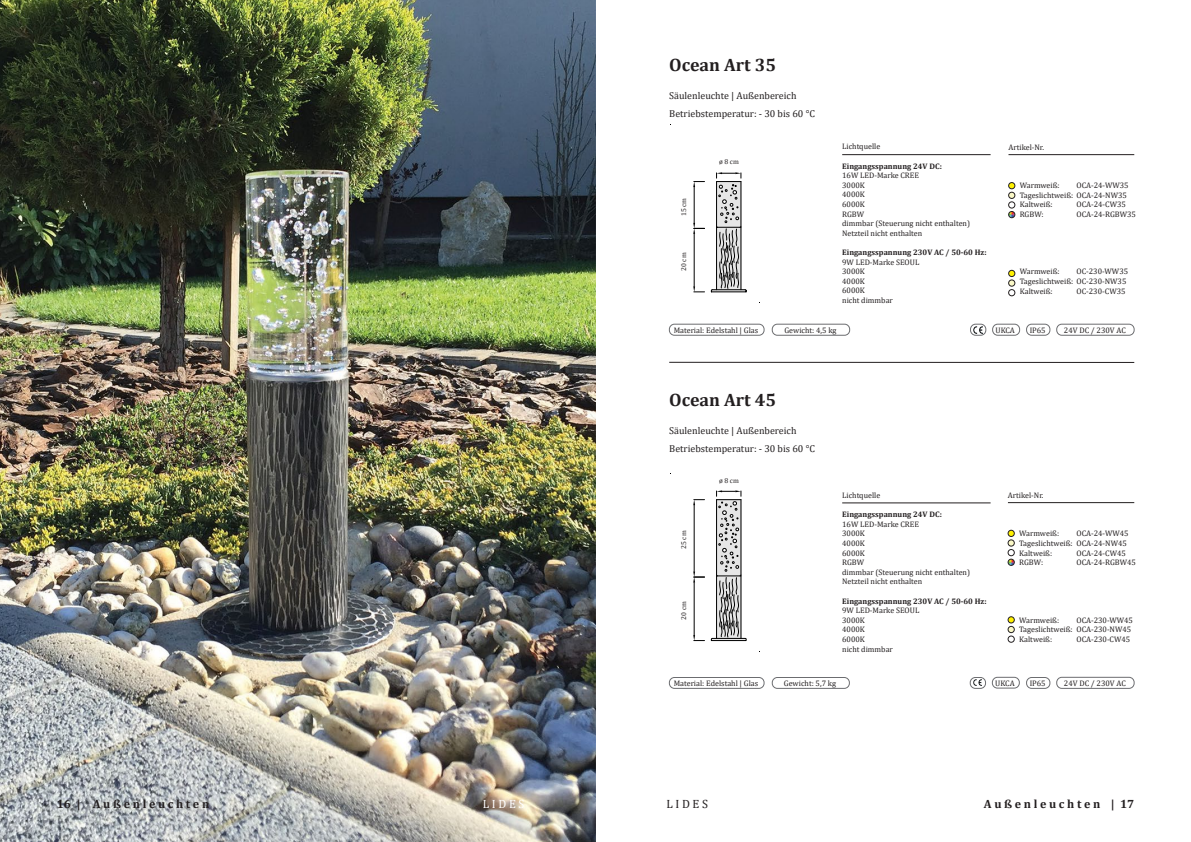
<style>
.page{position:relative;width:1191px;height:842px;background:#fff}
.page>*{position:absolute;margin:0;border:0;box-sizing:border-box;transform-origin:0 0}
.t1{font:700 18px "Cambria";color:#231f20}
.t2{font:700 12px "Cambria";color:#231f20}
.t3{font:12px "Cambria";color:#231f20}
.t4{font:12px "Cambria";color:#fff}
.t5{font:10px "Cambria";color:#231f20}
.t6{font:8px "Cambria";color:#231f20}
.t7{font:700 8px "Cambria";color:#231f20}
.t8{font:7px "Cambria";color:#231f20}
</style>
<div class="page">
<hr style="left:595px;top:0;width:1px;height:842px;background:#231f20">
<img style="left:0;top:0;width:595px;height:842px">
<img style="left:711px;top:292px;width:35px;height:1px">
<svg style="left:693px;top:172px;width:53px;height:120px"></svg>
<svg style="left:693px;top:490px;width:53px;height:151px"></svg>
<hr style="left:842px;top:154px;width:148px;height:1px;background:#231f20">
<hr style="left:842px;top:503px;width:148px;height:1px;background:#231f20">
<hr style="left:1008px;top:154px;width:126px;height:1px;background:#231f20">
<hr style="left:1008px;top:502px;width:126px;height:1px;background:#231f20">
<div style="left:992px;top:324px;width:27px;height:11px;border:1px solid #6c6d70;border-radius:5px"></div>
<div style="left:992px;top:677px;width:27px;height:11px;border:1px solid #6c6d70;border-radius:5px"></div>
<div style="left:1026px;top:324px;width:24px;height:11px;border:1px solid #6c6d70;border-radius:5px"></div>
<div style="left:1026px;top:677px;width:24px;height:11px;border:1px solid #6c6d70;border-radius:5px"></div>
<div style="left:1056px;top:324px;width:78px;height:11px;border:1px solid #6c6d70;border-radius:5px"></div>
<div style="left:1056px;top:677px;width:78px;height:11px;border:1px solid #6c6d70;border-radius:5px"></div>
<div style="left:669px;top:324px;width:95px;height:11px;border:1px solid #6c6d70;border-radius:5px"></div>
<div style="left:669px;top:677px;width:95px;height:11px;border:1px solid #6c6d70;border-radius:5px"></div>
<div style="left:772px;top:324px;width:77px;height:11px;border:1px solid #6c6d70;border-radius:5px"></div>
<div style="left:772px;top:677px;width:77px;height:11px;border:1px solid #6c6d70;border-radius:5px"></div>
<hr style="left:669px;top:362px;width:465px;height:1px;background:#231f20">
<div style="left:1008px;top:183px;width:7px;height:6px;background:#fff101;border-radius:50%"></div>
<div style="left:1008px;top:182px;width:7px;height:7px;border:1px solid #231f20;border-radius:50%"></div>
<div style="left:1008px;top:270px;width:7px;height:7px;background:#fff101;border-radius:50%"></div>
<div style="left:1008px;top:270px;width:7px;height:7px;border:1px solid #231f20;border-radius:50%"></div>
<svg style="left:1008px;top:617px;width:6px;height:6px"></svg>
<div style="left:1008px;top:202px;width:7px;height:6px;border:1px solid #231f20;border-radius:50%"></div>
<div style="left:1008px;top:549px;width:6px;height:7px;border:1px solid #231f20;border-radius:50%"></div>
<div style="left:1008px;top:289px;width:7px;height:7px;border:1px solid #231f20;border-radius:50%"></div>
<svg style="left:1008px;top:636px;width:6px;height:6px"></svg>
<svg style="left:1008px;top:211px;width:7px;height:7px"></svg>
<div style="left:1008px;top:211px;width:7px;height:7px;border:1px solid #231f20;border-radius:50%"></div>
<svg style="left:1008px;top:559px;width:6px;height:6px"></svg>
<div style="left:1008px;top:192px;width:7px;height:6px;background:#faf8c7;border-radius:50%"></div>
<div style="left:1008px;top:192px;width:7px;height:7px;border:1px solid #231f20;border-radius:50%"></div>
<svg style="left:1008px;top:530px;width:6px;height:16px"></svg>
<div style="left:1008px;top:280px;width:7px;height:6px;background:#faf8c7;border-radius:50%"></div>
<div style="left:1008px;top:280px;width:7px;height:6px;border:1px solid #231f20;border-radius:50%"></div>
<div style="left:1008px;top:626px;width:6px;height:7px;background:#faf8c7;border-radius:50%"></div>
<div style="left:1008px;top:626px;width:6px;height:7px;border:1px solid #231f20;border-radius:50%"></div>
<svg style="left:973px;top:680px;width:9px;height:6px"></svg>
<div style="left:970px;top:677px;width:15px;height:11px;border:1px solid #6c6d70;border-radius:5px"></div>
<svg style="left:973px;top:327px;width:9px;height:6px"></svg>
<div style="left:970px;top:324px;width:16px;height:11px;border:1px solid #6c6d70;border-radius:5px"></div>
<p class="t1" style="left:669px;top:52px;width:108px">Ocean Art 35</p>
<p class="t5" style="left:669px;top:89px;width:129px">Säulenleuchte | Außenbereich</p>
<p class="t5" style="left:669px;top:107px;width:147px">Betriebstemperatur: - 30 bis 60 °C</p>
<p class="t8" style="left:679px;top:216px;width:20px;rotate:-90deg">15 cm</p>
<p class="t8" style="left:679px;top:271px;width:20px;rotate:-90deg">20 cm</p>
<p class="t8" style="left:719px;top:158px;width:21px">ø 8 cm</p>
<p class="t6" style="left:673px;top:325px;width:86px">Material: Edelstahl | Glas</p>
<p class="t6" style="left:842px;top:142px;width:40px">Lichtquelle</p>
<p class="t7" style="left:842px;top:160px;width:101px">Eingangsspannung 24V DC:</p>
<p class="t6" style="left:842px;top:171px;width:78px">16W LED-Marke CREE</p>
<p class="t6" style="left:842px;top:180px;width:24px">3000K</p>
<p class="t6" style="left:842px;top:190px;width:24px">4000K</p>
<p class="t6" style="left:842px;top:200px;width:24px">6000K</p>
<p class="t6" style="left:842px;top:209px;width:23px">RGBW</p>
<p class="t6" style="left:842px;top:219px;width:129px">dimmbar (Steuerung nicht enthalten)</p>
<p class="t6" style="left:842px;top:228px;width:82px">Netzteil nicht enthalten</p>
<p class="t7" style="left:842px;top:247px;width:146px">Eingangsspannung 230V AC / 50-60 Hz:</p>
<p class="t6" style="left:842px;top:257px;width:79px">9W LED-Marke SEOUL</p>
<p class="t6" style="left:842px;top:267px;width:24px">3000K</p>
<p class="t6" style="left:842px;top:276px;width:24px">4000K</p>
<p class="t6" style="left:842px;top:286px;width:24px">6000K</p>
<p class="t6" style="left:842px;top:296px;width:52px">nicht dimmbar</p>
<p class="t6" style="left:784px;top:325px;width:54px">Gewicht: 4,5 kg</p>
<p class="t6" style="left:1008px;top:142px;width:37px">Artikel-Nr.</p>
<p class="t6" style="left:1019px;top:181px;width:41px">Warmweiß:</p>
<p class="t6" style="left:1019px;top:190px;width:109px">Tageslichtweiß: OCA-24-NW35</p>
<p class="t6" style="left:1019px;top:200px;width:34px">Kaltweiß:</p>
<p class="t6" style="left:1019px;top:209px;width:25px">RGBW:</p>
<p class="t6" style="left:1076px;top:181px;width:54px">OCA-24-WW35</p>
<p class="t6" style="left:1076px;top:200px;width:51px">OCA-24-CW35</p>
<p class="t6" style="left:1076px;top:209px;width:61px">OCA-24-RGBW35</p>
<p class="t6" style="left:1019px;top:267px;width:41px">Warmweiß:</p>
<p class="t6" style="left:1019px;top:277px;width:108px">Tageslichtweiß: OC-230-NW35</p>
<p class="t6" style="left:1019px;top:286px;width:34px">Kaltweiß:</p>
<p class="t6" style="left:1076px;top:267px;width:53px">OC-230-WW35</p>
<p class="t6" style="left:1076px;top:286px;width:51px">OC-230-CW35</p>
<p class="t6" style="left:995px;top:325px;width:21px">UKCA</p>
<p class="t6" style="left:1029px;top:325px;width:17px">IP65</p>
<p class="t6" style="left:1064px;top:325px;width:63px">24V DC / 230V AC</p>
<p class="t1" style="left:669px;top:387px;width:108px">Ocean Art 45</p>
<p class="t5" style="left:669px;top:424px;width:129px">Säulenleuchte | Außenbereich</p>
<p class="t5" style="left:669px;top:442px;width:147px">Betriebstemperatur: - 30 bis 60 °C</p>
<p class="t8" style="left:679px;top:549px;width:20px;rotate:-90deg">25 cm</p>
<p class="t8" style="left:679px;top:620px;width:20px;rotate:-90deg">20 cm</p>
<p class="t8" style="left:719px;top:477px;width:21px">ø 8 cm</p>
<p class="t6" style="left:842px;top:490px;width:40px">Lichtquelle</p>
<p class="t7" style="left:842px;top:509px;width:101px">Eingangsspannung 24V DC:</p>
<p class="t6" style="left:842px;top:519px;width:78px">16W LED-Marke CREE</p>
<p class="t6" style="left:842px;top:529px;width:24px">3000K</p>
<p class="t6" style="left:842px;top:538px;width:24px">4000K</p>
<p class="t6" style="left:842px;top:548px;width:24px">6000K</p>
<p class="t6" style="left:842px;top:558px;width:23px">RGBW</p>
<p class="t6" style="left:842px;top:567px;width:129px">dimmbar (Steuerung nicht enthalten)</p>
<p class="t6" style="left:842px;top:577px;width:82px">Netzteil nicht enthalten</p>
<p class="t7" style="left:842px;top:595px;width:146px">Eingangsspannung 230V AC / 50-60 Hz:</p>
<p class="t6" style="left:842px;top:606px;width:79px">9W LED-Marke SEOUL</p>
<p class="t6" style="left:842px;top:615px;width:24px">3000K</p>
<p class="t6" style="left:842px;top:625px;width:24px">4000K</p>
<p class="t6" style="left:842px;top:634px;width:24px">6000K</p>
<p class="t6" style="left:842px;top:644px;width:52px">nicht dimmbar</p>
<p class="t6" style="left:1008px;top:490px;width:37px">Artikel-Nr.</p>
<p class="t6" style="left:1019px;top:529px;width:41px">Warmweiß:</p>
<p class="t6" style="left:1019px;top:538px;width:55px">Tageslichtweiß:</p>
<p class="t6" style="left:1019px;top:548px;width:34px">Kaltweiß:</p>
<p class="t6" style="left:1019px;top:558px;width:25px">RGBW:</p>
<p class="t6" style="left:1076px;top:529px;width:54px">OCA-24-WW45</p>
<p class="t6" style="left:1076px;top:538px;width:52px">OCA-24-NW45</p>
<p class="t6" style="left:1076px;top:548px;width:51px">OCA-24-CW45</p>
<p class="t6" style="left:1076px;top:558px;width:61px">OCA-24-RGBW45</p>
<p class="t6" style="left:1019px;top:615px;width:41px">Warmweiß:</p>
<p class="t6" style="left:1019px;top:625px;width:55px">Tageslichtweiß:</p>
<p class="t6" style="left:1019px;top:634px;width:34px">Kaltweiß:</p>
<p class="t6" style="left:1076px;top:615px;width:58px">OCA-230-WW45</p>
<p class="t6" style="left:1076px;top:625px;width:56px">OCA-230-NW45</p>
<p class="t6" style="left:1076px;top:634px;width:55px">OCA-230-CW45</p>
<p class="t6" style="left:673px;top:679px;width:86px">Material: Edelstahl | Glas</p>
<p class="t6" style="left:784px;top:679px;width:54px">Gewicht: 5,7 kg</p>
<p class="t6" style="left:995px;top:678px;width:21px">UKCA</p>
<p class="t6" style="left:1029px;top:679px;width:17px">IP65</p>
<p class="t6" style="left:1064px;top:678px;width:63px">24V DC / 230V AC</p>
<p class="t2" style="left:57px;top:796px;width:154px">16 | A u ß e n l e u c h t e n</p>
<h2 class="t3" style="left:666px;top:797px;width:43px">L I D E S</h2>
<p class="t2" style="left:984px;top:796px;width:152px">A u ß e n l e u c h t e n | 17</p>
<p class="t4" style="left:483px;top:797px;width:43px">L I D E S</p>
</div>
